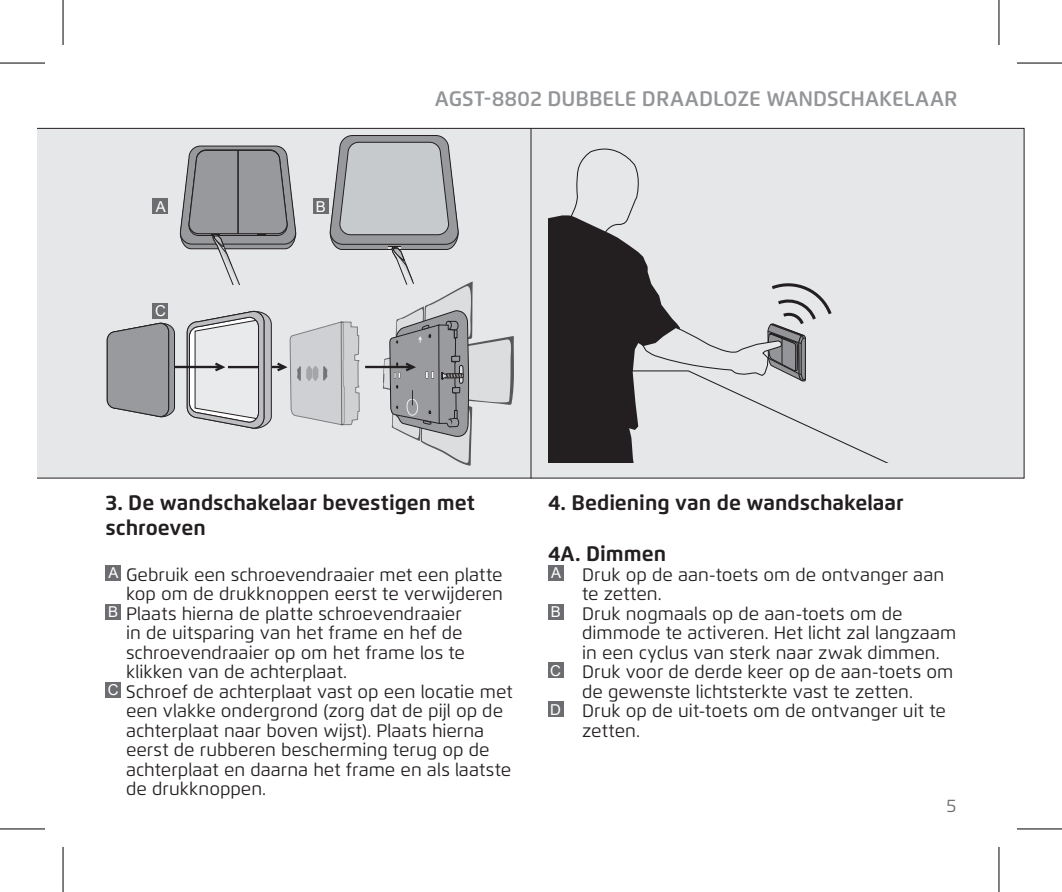
<style>
.page{position:relative;width:1062px;height:892px;background:#fff}
.page>*{position:absolute;margin:0;border:0;box-sizing:border-box;transform-origin:0 0}
.Kopje_titel{font:700 21px/25.2px "Flexo";color:#231f20}
.t1{font:600 21px "Flexo";color:#939598}
.Kopje_titel_2{font:700 21px "Flexo";color:#231f20}
.Platte_tekst{font:18px/19.5px "Flexo";color:#231f20}
.t2{font:18px "Flexo";color:#6c6d70}
.Kopje_titel-2{font:15px "Arial";color:#fff}
</style>
<div class="page">
<div style="left:37px;top:128px;width:987px;height:350px;background:#e6e7e9"></div>
<div style="left:106px;top:565px;width:15px;height:15px;background:#6c6d70"></div>
<div style="left:106px;top:604px;width:15px;height:15px;background:#6c6d70"></div>
<div style="left:106px;top:682px;width:15px;height:15px;background:#6c6d70"></div>
<div style="left:548px;top:565px;width:15px;height:15px;background:#6c6d70"></div>
<div style="left:548px;top:604px;width:15px;height:15px;background:#6c6d70"></div>
<div style="left:548px;top:662px;width:15px;height:16px;background:#6c6d70"></div>
<div style="left:548px;top:701px;width:15px;height:16px;background:#6c6d70"></div>
<hr style="left:530px;top:128px;width:1px;height:350px;background:#231f20">
<svg style="left:548px;top:144px;width:344px;height:318px;background:#b9b9bb"></svg>
<svg style="left:107px;top:135px;width:407px;height:330px;background:#caccce"></svg>
<hr style="left:237px;top:150px;width:2px;height:84px;background:#231f20">
<div style="left:153px;top:198px;width:15px;height:16px;background:#6c6d70"></div>
<div style="left:153px;top:303px;width:15px;height:15px;background:#6c6d70"></div>
<div style="left:313px;top:198px;width:15px;height:16px;background:#6c6d70"></div>
<svg style="left:0;top:829px;width:45px;height:1px"></svg>
<svg style="left:1017px;top:829px;width:44px;height:1px"></svg>
<hr style="left:0;top:62px;width:45px;height:2px;background:#000">
<hr style="left:1016px;top:62px;width:45px;height:2px;background:#000">
<hr style="left:0;top:828px;width:45px;height:1px;background:#000">
<hr style="left:1016px;top:828px;width:45px;height:1px;background:#000">
<hr style="left:62px;top:0;width:2px;height:45px;background:#000">
<hr style="left:62px;top:846px;width:2px;height:45px;background:#000">
<hr style="left:998px;top:0;width:1px;height:45px;background:#000">
<hr style="left:998px;top:846px;width:1px;height:45px;background:#000">
<p class="Kopje_titel-2" style="left:156px;top:196px;width:12px">A</p>
<p class="Kopje_titel-2" style="left:155px;top:301px;width:12px">C</p>
<p class="Kopje_titel-2" style="left:316px;top:196px;width:12px">B</p>
<p class="t1" style="left:435px;top:85px;width:524px">AGST-8802 DUBBELE DRAADLOZE WANDSCHAKELAAR</p>
<p class="Kopje_titel" style="left:106px;top:490px;width:371px">3. De wandschakelaar bevestigen met schroeven</p>
<p class="Kopje_titel-2" style="left:109px;top:562px;width:12px">A</p>
<p class="Platte_tekst" style="left:126px;top:564px;width:378px">Gebruik een schroevendraaier met een platte kop om de drukknoppen eerst te verwijderen</p>
<p class="Kopje_titel-2" style="left:108px;top:601px;width:12px">B</p>
<p class="Platte_tekst" style="left:126px;top:603px;width:340px">Plaats hierna de platte schroevendraaier in de uitsparing van het frame en hef de schroevendraaier op om het frame los te klikken van de achterplaat.</p>
<p class="Kopje_titel-2" style="left:108px;top:679px;width:12px">C</p>
<p class="Platte_tekst" style="left:126px;top:681px;width:388px">Schroef de achterplaat vast op een locatie met een vlakke ondergrond (zorg dat de pijl op de achterplaat naar boven wijst). Plaats hierna eerst de rubberen bescherming terug op de achterplaat en daarna het frame en als laatste de drukknoppen.</p>
<p class="Kopje_titel" style="left:548px;top:490px;width:357px">4. Bediening van de wandschakelaar</p>
<p class="Kopje_titel_2" style="left:548px;top:540px;width:120px">4A. Dimmen</p>
<p class="Kopje_titel-2" style="left:551px;top:562px;width:12px">A</p>
<p class="Platte_tekst" style="left:582px;top:564px;width:363px">Druk op de aan-toets om de ontvanger aan te zetten.</p>
<p class="Kopje_titel-2" style="left:550px;top:601px;width:12px">B</p>
<p class="Platte_tekst" style="left:582px;top:603px;width:376px">Druk nogmaals op de aan-toets om de dimmode te activeren. Het licht zal langzaam in een cyclus van sterk naar zwak dimmen.</p>
<p class="Kopje_titel-2" style="left:550px;top:660px;width:12px">C</p>
<p class="Platte_tekst" style="left:582px;top:662px;width:373px">Druk voor de derde keer op de aan-toets om de gewenste lichtsterkte vast te zetten.</p>
<p class="Kopje_titel-2" style="left:550px;top:699px;width:12px">D</p>
<p class="Platte_tekst" style="left:582px;top:701px;width:365px">Druk op de uit-toets om de ontvanger uit te zetten.</p>
<p class="t2" style="left:946px;top:794px;width:11px">5</p>
</div>
